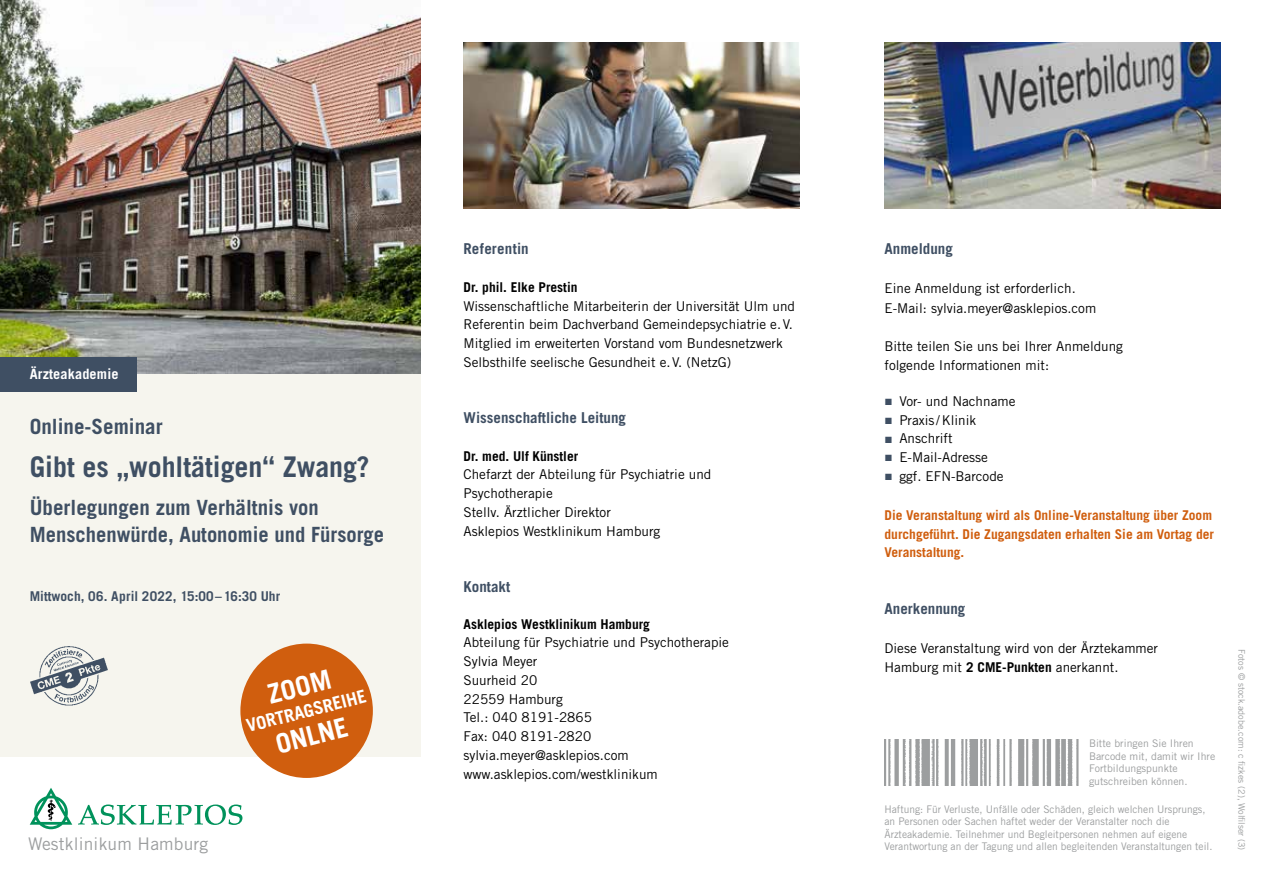
<style>
.page{position:relative;width:1263px;height:893px;background:#fff}
.page>*{position:absolute;margin:0;border:0;box-sizing:border-box;transform-origin:0 0}
.t1{font:700 28.5px "Trade Gothic LT Std";color:#3f4f63}
.t2{font:700 27px "Trade Gothic LT Std";color:#fff}
.t3{font:700 21px/27px "Trade Gothic LT Std";color:#3f4f63}
.t4{font:700 18px "Trade Gothic LT Std";color:#fff}
.t5{font:17.4px "Trade Gothic LT Std";letter-spacing:.01em;color:#9c9e9f}
.t6{font:700 15px "Trade Gothic LT Std";color:#3f4f63}
.t7{font:700 14.25px "Trade Gothic LT Std";letter-spacing:.01em;color:#fff}
.t8{font:13.5px/18.8px "Trade Gothic LT Std";color:#000}
.t9{font:700 13.5px/18.8px "Trade Gothic LT Std";color:#d05e0e}
.t10{font:700 13.5px "Trade Gothic LT Std";color:#000}
.t11{font:700 13.5px "Trade Gothic LT Std";color:#3f4f63}
.t12{font:10.5px/12.6px "Trade Gothic LT Std";color:#9c9e9f}
.t13{font:9px "Trade Gothic LT Std";color:#9c9e9f}
.s1{font-family:"Arial";color:#3f4f63}
.s2{font-weight:700}
</style>
<div class="page">
<svg style="left:30px;top:788px;width:42px;height:41px"></svg>
<svg style="left:78px;top:804px;width:164px;height:21px"></svg>
<img style="left:0;top:0;width:421px;height:374px">
<div style="left:0;top:374px;width:421px;height:383px;background:#f6f5ee"></div>
<div style="left:0;top:357px;width:136px;height:34px;background:#3f4f63"></div>
<img style="left:30px;top:646px;width:78px;height:60px">
<div style="left:240px;top:644px;width:133px;height:134px;background:#d05e0e;border-radius:50%"></div>
<img style="left:884px;top:739px;width:194px;height:47px">
<img style="left:463px;top:43px;width:336px;height:165px">
<img style="left:884px;top:43px;width:336px;height:165px">
<p class="t7" style="left:30px;top:365px;width:90px">Ärzteakademie</p>
<h3 class="t3" style="left:30px;top:413px;width:135px">Online-Seminar</h3>
<h1 class="t1" style="left:30px;top:449px;width:341px">Gibt es „wohltätigen“ Zwang?</h1>
<h3 class="t3" style="left:30px;top:493px;width:356px">Überlegungen zum Verhältnis von<br>Menschenwürde, Autonomie und Fürsorge</h3>
<p class="t11" style="left:30px;top:587px;width:252px">Mittwoch, 06. April 2022, 15:00–16:30 Uhr</p>
<p class="t5" style="left:28px;top:834px;width:182px">Westklinikum Hamburg</p>
<h2 class="t2" style="left:264px;top:679px;width:66px;rotate:-14deg">ZOOM</h2>
<h3 class="t4" style="left:244px;top:716px;width:125px;rotate:-15deg">VORTRAGSREIHE</h3>
<h2 class="t2" style="left:272px;top:728px;width:75px;rotate:-14deg">ONLNE</h2>
<p class="t6" style="left:463px;top:240px;width:67px">Referentin</p>
<p class="t10" style="left:463px;top:279px;width:116px">Dr. phil. Elke Prestin</p>
<p class="t8" style="left:463px;top:296px;width:333px">Wissenschaftliche Mitarbeiterin der Universität Ulm und Referentin beim Dachverband Gemeindepsychiatrie e.V.<br>Mitglied im erweiterten Vorstand vom Bundesnetzwerk Selbsthilfe seelische Gesundheit e.V. (NetzG)</p>
<p class="t6" style="left:463px;top:408px;width:164px">Wissenschaftliche Leitung</p>
<p class="t10" style="left:463px;top:447px;width:116px">Dr. med. Ulf Künstler</p>
<p class="t8" style="left:463px;top:465px;width:249px">Chefarzt der Abteilung für Psychiatrie und<br>Psychotherapie<br>Stellv. Ärztlicher Direktor<br>Asklepios Westklinikum Hamburg</p>
<p class="t6" style="left:463px;top:577px;width:48px">Kontakt</p>
<p class="t10" style="left:463px;top:615px;width:188px">Asklepios Westklinikum Hamburg</p>
<p class="t8" style="left:463px;top:633px;width:267px">Abteilung für Psychiatrie und Psychotherapie<br>Sylvia Meyer<br>Suurheid 20<br>22559 Hamburg<br>Tel.: 040 8191-2865<br>Fax: 040 8191-2820 sylvia.meyer@asklepios.com www.asklepios.com/westklinikum</p>
<p class="t6" style="left:884px;top:240px;width:70px">Anmeldung</p>
<p class="t8" style="left:884px;top:279px;width:213px;line-height:19.5px">Eine Anmeldung ist erforderlich.<br>E-Mail: sylvia.meyer@asklepios.com</p>
<p class="t8" style="left:884px;top:337px;width:240px">Bitte teilen Sie uns bei Ihrer Anmeldung folgende Informationen mit:</p>
<p class="t8" style="left:884px;top:391px;width:132px"><span class="s1">■</span> Vor- und Nachname</p>
<p class="t8" style="left:884px;top:410px;width:93px"><span class="s1">■</span> Praxis /Klinik</p>
<p class="t8" style="left:884px;top:429px;width:70px"><span class="s1">■</span> Anschrift</p>
<p class="t8" style="left:884px;top:448px;width:105px"><span class="s1">■</span> E-Mail-Adresse</p>
<p class="t8" style="left:884px;top:466px;width:121px"><span class="s1">■</span> ggf. EFN-Barcode</p>
<p class="t9" style="left:884px;top:505px;width:331px">Die Veranstaltung wird als Online-Veranstaltung über Zoom durchgeführt. Die Zugangsdaten erhalten Sie am Vortag der<br>Veranstaltung.</p>
<p class="t6" style="left:884px;top:600px;width:82px">Anerkennung</p>
<p class="t8" style="left:884px;top:638px;width:275px;line-height:19.5px">Diese Veranstaltung wird von der Ärztekammer<br>Hamburg mit <span class="s2">2 CME-Punkten</span> anerkannt.</p>
<p class="t12" style="left:1089px;top:737px;width:128px">Bitte bringen Sie Ihren<br>Barcode mit, damit wir Ihre<br>Fortbildungspunkte gutschreiben können.</p>
<p class="t12" style="left:884px;top:802px;width:329px">Haftung: Für Verluste, Unfälle oder Schäden, gleich welchen Ursprungs, an Personen oder Sachen haftet weder der Veranstalter noch die Ärzteakademie. Teilnehmer und Begleitpersonen nehmen auf eigene Verantwortung an der Tagung und allen begleitenden Veranstaltungen teil.</p>
<p class="t13" style="left:1247px;top:649px;width:203px;rotate:90deg">Fotos © stock.adobe.com: c fizkes (2), Wolfilser (3)</p>
</div>
